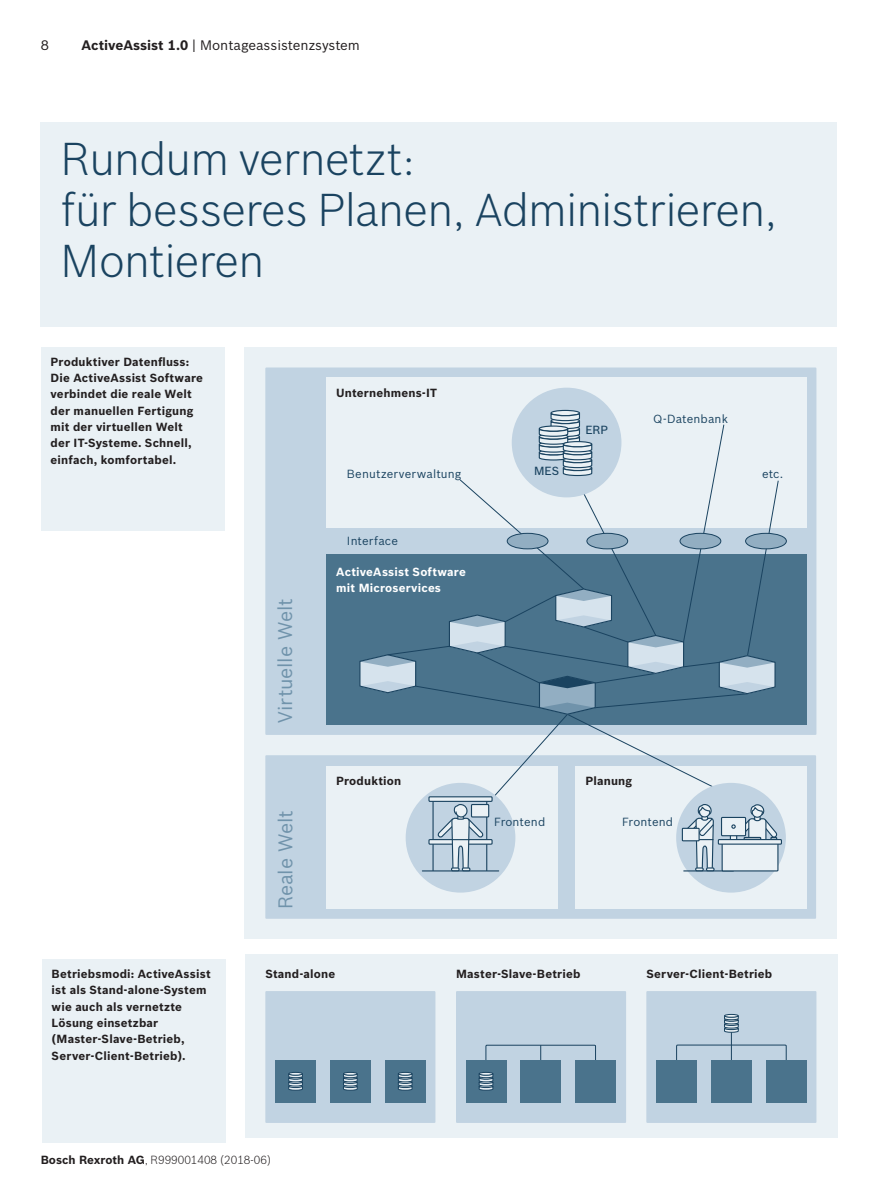
<style>
.page{position:relative;width:893px;height:1191px;background:#fff}
.page>*{position:absolute;margin:0;border:0;box-sizing:border-box;transform-origin:0 0}
.t1{font:300 45px/51px "Bosch Sans";letter-spacing:-.015em;color:#1a4360}
.t2{font:19.5px "Bosch Sans";letter-spacing:-.005em;color:#7093ab}
.t3{font:13.5px "Bosch Sans";color:#231f20}
.t4{font:700 11.55px/16.4px "Bosch Sans";letter-spacing:.015em;color:#231f20}
.t5{font:11.55px "Bosch Sans";letter-spacing:.015em;color:#1a4360}
.t6{font:700 11.55px/16.4px "Bosch Sans";letter-spacing:.015em;color:#fff}
.t7{font:300 11.55px "Bosch Sans";color:#231f20}
.t8{font:500 11.55px "Bosch Sans";color:#1a4360}
.s1{font-weight:700}
</style>
<div class="page">
<div style="left:245px;top:954px;width:592px;height:183px;background:#eaf1f5"></div>
<div style="left:456px;top:991px;width:170px;height:132px;background:#c1d3e2"></div>
<svg style="left:485px;top:1044px;width:111px;height:22px"></svg>
<div style="left:245px;top:347px;width:592px;height:592px;background:#eaf1f5"></div>
<div style="left:265px;top:755px;width:551px;height:163px;background:#c1d3e2"></div>
<div style="left:575px;top:766px;width:231px;height:143px;background:#eaf1f5"></div>
<div style="left:327px;top:766px;width:231px;height:143px;background:#eaf1f5"></div>
<div style="left:265px;top:367px;width:551px;height:368px;background:#c1d3e2"></div>
<div style="left:327px;top:554px;width:480px;height:171px;background:#4a738c"></div>
<div style="left:40px;top:122px;width:797px;height:205px;background:#eaf1f5"></div>
<div style="left:41px;top:347px;width:184px;height:184px;background:#eaf1f5"></div>
<div style="left:42px;top:959px;width:184px;height:184px;background:#eaf1f5"></div>
<div style="left:265px;top:991px;width:170px;height:132px;background:#c1d3e2"></div>
<div style="left:646px;top:991px;width:170px;height:132px;background:#c1d3e2"></div>
<svg style="left:676px;top:1044px;width:111px;height:16px"></svg>
<hr style="left:731px;top:1027px;width:1px;height:38px;background:#1a4360">
<div style="left:327px;top:378px;width:480px;height:150px;background:#eaf1f5"></div>
<div style="left:512px;top:388px;width:109px;height:109px;background:#c1d3e2;border-radius:50%"></div>
<div style="left:550px;top:410px;width:30px;height:6px;border:1px solid #1a4360;border-radius:50%"></div>
<div style="left:676px;top:783px;width:110px;height:109px;background:#c1d3e2;border-radius:50%"></div>
<div style="left:718px;top:839px;width:64px;height:5px;border:1px solid #1a4360"></div>
<div style="left:406px;top:783px;width:109px;height:109px;background:#c1d3e2;border-radius:50%"></div>
<svg style="left:359px;top:412px;width:421px;height:460px"></svg>
<div style="left:275px;top:1060px;width:41px;height:42px;background:#4a738c"></div>
<svg style="left:288px;top:1072px;width:15px;height:19px"></svg>
<div style="left:288px;top:1072px;width:15px;height:3px;border:1px solid #1a4360;border-radius:50%"></div>
<div style="left:330px;top:1060px;width:41px;height:42px;background:#4a738c"></div>
<svg style="left:343px;top:1074px;width:15px;height:17px"></svg>
<div style="left:343px;top:1072px;width:15px;height:3px;border:1px solid #1a4360;border-radius:50%"></div>
<div style="left:385px;top:1060px;width:41px;height:42px;background:#4a738c"></div>
<svg style="left:398px;top:1073px;width:15px;height:18px"></svg>
<div style="left:398px;top:1072px;width:14px;height:3px;border:1px solid #1a4360;border-radius:50%"></div>
<div style="left:466px;top:1060px;width:40px;height:42px;background:#4a738c"></div>
<svg style="left:478px;top:1073px;width:16px;height:18px"></svg>
<div style="left:479px;top:1072px;width:14px;height:3px;border:1px solid #1a4360;border-radius:50%"></div>
<div style="left:520px;top:1060px;width:41px;height:42px;background:#4a738c"></div>
<div style="left:575px;top:1060px;width:41px;height:42px;background:#4a738c"></div>
<div style="left:656px;top:1060px;width:41px;height:42px;background:#4a738c"></div>
<div style="left:711px;top:1060px;width:41px;height:42px;background:#4a738c"></div>
<div style="left:766px;top:1060px;width:41px;height:42px;background:#4a738c"></div>
<svg style="left:724px;top:1016px;width:15px;height:17px"></svg>
<div style="left:724px;top:1014px;width:15px;height:3px;border:1px solid #1a4360;border-radius:50%"></div>
<div style="left:507px;top:533px;width:41px;height:16px;background:#92aec2;border-radius:50%"></div>
<div style="left:507px;top:533px;width:41px;height:16px;border:1px solid #1a4360;border-radius:50%"></div>
<div style="left:587px;top:533px;width:41px;height:16px;background:#92aec2;border-radius:50%"></div>
<div style="left:586px;top:533px;width:42px;height:16px;border:1px solid #1a4360;border-radius:50%"></div>
<div style="left:680px;top:533px;width:41px;height:16px;background:#92aec2;border-radius:50%"></div>
<div style="left:680px;top:533px;width:41px;height:16px;border:1px solid #1a4360;border-radius:50%"></div>
<div style="left:746px;top:533px;width:40px;height:16px;background:#92aec2;border-radius:50%"></div>
<div style="left:745px;top:533px;width:42px;height:16px;border:1px solid #1a4360;border-radius:50%"></div>
<p class="t3" style="left:41px;top:36px;width:10px">8</p>
<p class="t3" style="left:82px;top:36px;width:280px"><span class="s1">ActiveAssist 1.0</span> | Montageassistenzsystem</p>
<h1 class="t1" style="left:61px;top:130px;width:718px">Rundum vernetzt:<br>für besseres Planen, Administrieren,<br>Montieren</h1>
<p class="t4" style="left:51px;top:352px;width:154px">Produktiver Datenfluss:<br>Die ActiveAssist Software verbindet die reale Welt der manuellen Fertigung mit der virtuellen Welt der IT-Systeme. Schnell, einfach, komfortabel.</p>
<p class="t4" style="left:52px;top:965px;width:161px">Betriebsmodi: ActiveAssist ist als Stand-alone-System wie auch als vernetzte<br>Lösung einsetzbar (Master-Slave-Betrieb,<br>Server-Client-Betrieb).</p>
<p class="t4" style="left:336px;top:383px;width:103px">Unternehmens-IT</p>
<p class="t8" style="left:585px;top:421px;width:24px">ERP</p>
<p class="t5" style="left:653px;top:411px;width:76px">Q-Datenbank</p>
<p class="t8" style="left:534px;top:463px;width:27px">MES</p>
<p class="t5" style="left:347px;top:465px;width:116px">Benutzerverwaltung</p>
<p class="t5" style="left:762px;top:465px;width:23px">etc.</p>
<p class="t5" style="left:347px;top:532px;width:53px">Interface</p>
<h2 class="t2" style="left:271px;top:723px;width:126px;rotate:-90deg">Virtuelle Welt</h2>
<h2 class="t2" style="left:271px;top:909px;width:100px;rotate:-90deg">Reale Welt</h2>
<p class="t6" style="left:336px;top:563px;width:131px">ActiveAssist Software mit Microservices</p>
<p class="t4" style="left:336px;top:771px;width:67px">Produktion</p>
<p class="t4" style="left:585px;top:771px;width:48px">Planung</p>
<p class="t5" style="left:494px;top:813px;width:53px">Frontend</p>
<p class="t5" style="left:622px;top:813px;width:53px">Frontend</p>
<p class="t4" style="left:265px;top:965px;width:71px">Stand-alone</p>
<p class="t4" style="left:456px;top:965px;width:126px">Master-Slave-Betrieb</p>
<p class="t4" style="left:646px;top:965px;width:127px">Server-Client-Betrieb</p>
<p class="t7" style="left:41px;top:1151px;width:232px"><span class="s1">Bosch Rexroth AG</span>, R999001408 (2018-06)</p>
</div>
